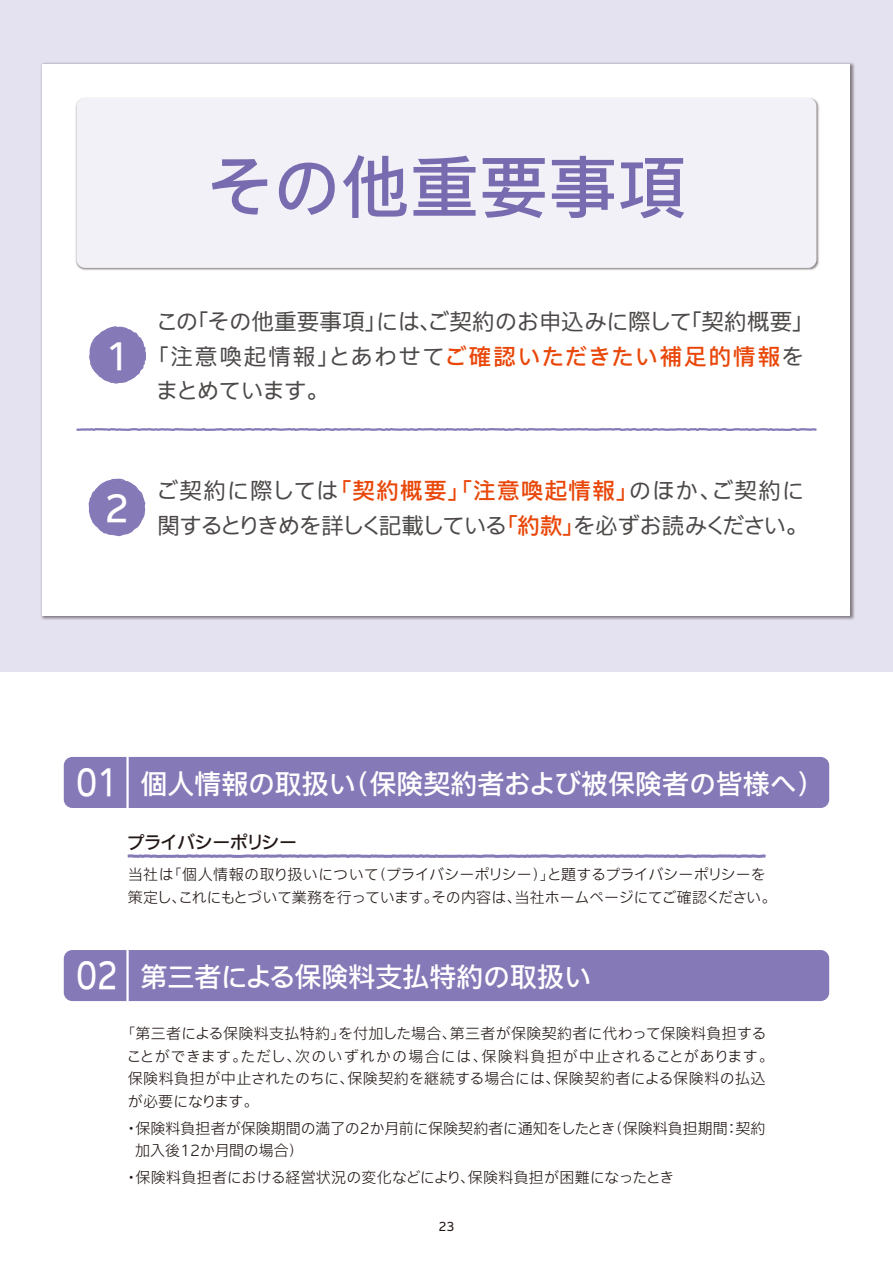
<style>
.page{position:relative;width:893px;height:1263px;background:#fff}
.page>*{position:absolute;margin:0;border:0;box-sizing:border-box;transform-origin:0 0}
.t1{font:500 67.5px "Iwa UCDA Goth Std";letter-spacing:.025em;color:#796baf}
.t2{font:500 36px "Iwa UCDA Goth Std";color:#fff}
.t3{font:500 27px "Iwa UCDA Goth Std";color:#fff}
.t4{font:100 22.5px/34.5px "Iwa UCDA Goth Std";letter-spacing:-.03em;color:#4c4948}
.t5{font:100 22.5px "Iwa UCDA Goth Std";letter-spacing:-.01em;color:#4c4948}
.t6{font:100 22.5px "Iwa UCDA Goth Std";letter-spacing:.09em;color:#4c4948}
.t7{font:100 22.5px "Iwa UCDA Goth Std";letter-spacing:-.04em;color:#4c4948}
.t8{font:500 18px "Iwa UCDA Goth Std";letter-spacing:-.05em;color:#221815}
.t9{font:300 15px/22.5px "Iwa UCDA Goth Std";color:#221815}
.t10{font:300 15px/22.5px "Iwa UCDA Goth Std";letter-spacing:.025em;color:#221815}
.t11{font:100 12px "Iwa UCDA Goth Std";color:#221815}
.s1{font-weight:500;color:#e94709}
.s2{font-size:36px}
</style>
<div class="page">
<div style="left:0;top:0;width:893px;height:672px;background:#e4e1f0"></div>
<div style="left:43px;top:64px;width:807px;height:552px;background:#fff"></div>
<img style="left:75px;top:97px;width:744px;height:174px">
<div style="left:77px;top:98px;width:739px;height:170px;background:#f2f1f8;border-radius:9px"></div>
<svg style="left:76px;top:428px;width:741px;height:3px"></svg>
<svg style="left:89px;top:326px;width:57px;height:58px"></svg>
<svg style="left:88px;top:478px;width:58px;height:59px"></svg>
<div style="left:64px;top:757px;width:765px;height:51px;background:#8679b7;border-radius:9px"></div>
<hr style="left:126px;top:757px;width:3px;height:51px;background:#fff">
<svg style="left:127px;top:854px;width:639px;height:4px"></svg>
<div style="left:64px;top:950px;width:765px;height:51px;background:#8679b7;border-radius:9px"></div>
<hr style="left:126px;top:950px;width:3px;height:51px;background:#fff">
<h1 class="t1" style="left:206px;top:138px;width:481px">その他重要事項</h1>
<h2 class="t2" style="left:106px;top:330px;width:26px">1</h2>
<h2 class="t2" style="left:105px;top:482px;width:26px">2</h2>
<h3 class="t5" style="left:156px;top:306px;width:660px">この「その他重要事項」には、ご契約のお申込みに際して「契約概要」</h3>
<h3 class="t6" style="left:147px;top:340px;width:659px">「注意喚起情報」とあわせて<span class="s1">ご確認いただきたい補足的情報</span>を</h3>
<h3 class="t7" style="left:156px;top:374px;width:175px">まとめています。</h3>
<h3 class="t4" style="left:156px;top:472px;width:654px">ご契約に際しては<span class="s1">「契約概要」「注意喚起情報」</span>のほか、ご契約に関するとりきめを詳しく記載している<span class="s1">「約款」</span>を必ずお読みください。</h3>
<h3 class="t3" style="left:77px;top:764px;width:748px"><span class="s2">01</span> 個人情報の取扱い（保険契約者および被保険者の皆様へ）</h3>
<p class="t8" style="left:127px;top:829px;width:172px">プライバシーポリシー</p>
<p class="t9" style="left:128px;top:862px;width:650px">当社は「個人情報の取り扱いについて（プライバシーポリシー）」と題するプライバシーポリシーを策定し、これにもとづいて業務を行っています。その内容は、当社ホームページにてご確認ください。</p>
<h3 class="t3" style="left:77px;top:957px;width:516px"><span class="s2">02</span> 第三者による保険料支払特約の取扱い</h3>
<p class="t10" style="left:127px;top:1021px;width:649px;text-indent:-6px">「第三者による保険料支払特約」を付加した場合、第三者が保険契約者に代わって保険料負担することができます。ただし、次のいずれかの場合には、保険料負担が中止されることがあります。保険料負担が中止されたのちに、保険契約を継続する場合には、保険契約者による保険料の払込が必要になります。</p>
<p class="t9" style="left:135px;top:1116px;width:632px;text-indent:-11px">・保険料負担者が保険期間の満了の2か月前に保険契約者に通知をしたとき（保険料負担期間：契約加入後12か月間の場合）</p>
<p class="t9" style="left:124px;top:1165px;width:552px">・保険料負担者における経営状況の変化などにより、保険料負担が困難になったとき</p>
<p class="t11" style="left:438px;top:1218px;width:18px">23</p>
</div>
